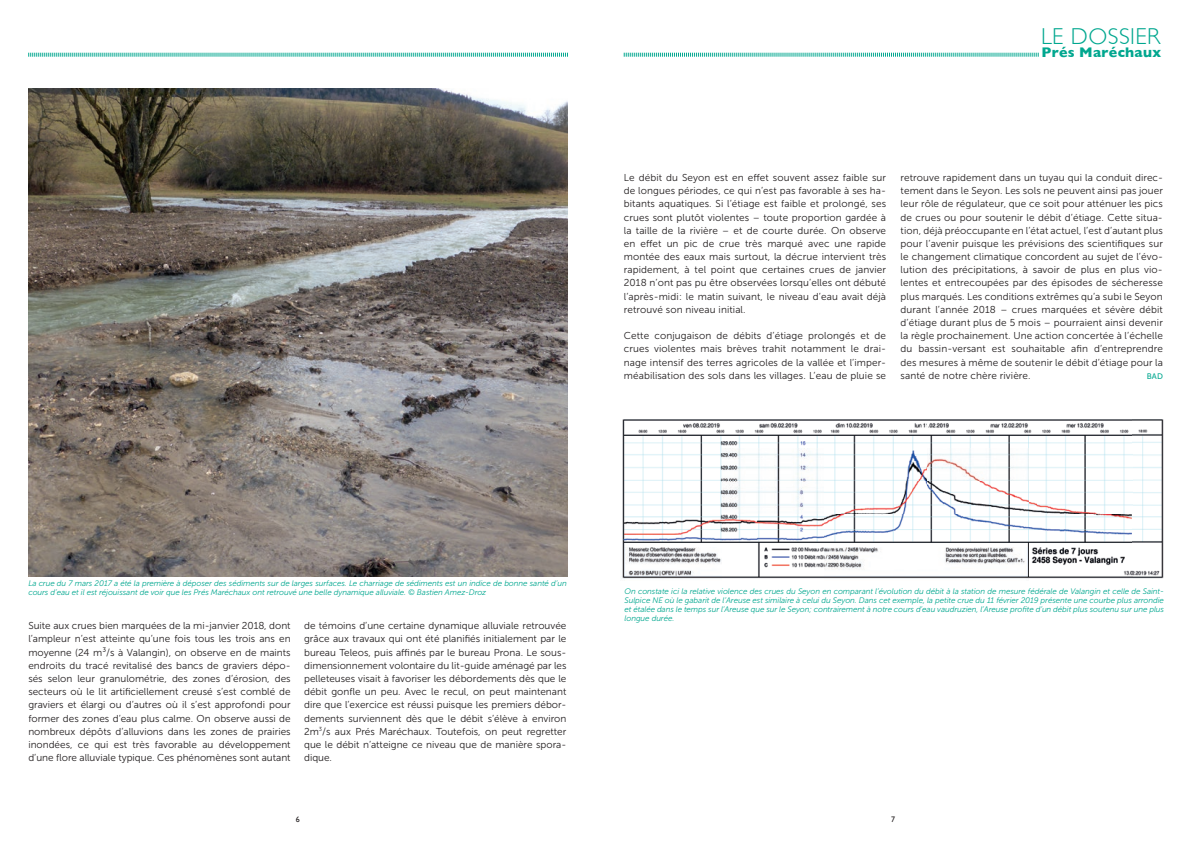
<style>
.page{position:relative;width:1191px;height:842px;background:#fff}
.page>*{position:absolute;margin:0;border:0;box-sizing:border-box;transform-origin:0 0}
.t1{font:300 23px "Gill Sans";letter-spacing:.02em;color:#00a78f}
.t2{font:700 14.2px "Gill Sans";letter-spacing:.02em;color:#00a78f}
.t3{font:10px/13.2px "Museo Sans 300";letter-spacing:.01em;color:#231f20;text-align:justify}
.t4{font:italic 8px/9px "Museo Sans 300";letter-spacing:-.01em;color:#00a78f}
.t5{font:8px "Museo Sans 500";color:#00a78f}
.t6{font:8px "Gill Sans";color:#231f20}
</style>
<div class="page">
<svg style="left:623px;top:52px;width:416px;height:5px;background:#99dbd1"></svg>
<svg style="left:28px;top:52px;width:540px;height:5px;background:#98dbd1"></svg>
<img style="left:28px;top:89px;width:539px;height:488px">
<img style="left:622px;top:419px;width:542px;height:160px">
<h1 class="t1" style="left:1041px;top:19px;width:121px">LE DOSSIER</h1>
<h2 class="t2" style="left:1041px;top:41px;width:121px">Prés Maréchaux</h2>
<p class="t3" style="left:624px;top:171px;width:264px">Le débit du Seyon est en effet souvent assez faible sur de longues périodes, ce qui n’est pas favorable à ses ha&shy;bitants aquatiques. Si l’étiage est faible et prolongé, ses crues sont plutôt violentes – toute proportion gardée à la taille de la rivière – et de courte durée. On observe en effet un pic de crue très marqué avec une rapide montée des eaux mais surtout, la décrue intervient très rapidement, à tel point que certaines crues de janvier 2018 n’ont pas pu être observées lorsqu’elles ont débuté l’après-midi : le matin suivant, le niveau d’eau avait déjà retrouvé son niveau initial.</p>
<p class="t3" style="left:624px;top:329px;width:264px">Cette conjugaison de débits d’étiage prolongés et de crues violentes mais brèves trahit notamment le drai&shy;nage intensif des terres agricoles de la vallée et l’imper&shy;méabilisation des sols dans les villages. L’eau de pluie se</p>
<p class="t3" style="left:900px;top:171px;width:264px">retrouve rapidement dans un tuyau qui la conduit direc&shy;tement dans le Seyon. Les sols ne peuvent ainsi pas jouer leur rôle de régulateur, que ce soit pour atténuer les pics de crues ou pour soutenir le débit d’étiage. Cette situa&shy;tion, déjà préoccupante en l’état actuel, l’est d’autant plus pour l’avenir puisque les prévisions des scientifiques sur le changement climatique concordent au sujet de l’évo&shy;lution des précipitations, à savoir de plus en plus vio&shy;lentes et entrecoupées par des épisodes de sécheresse plus marqués. Les conditions extrêmes qu’a subi le Seyon durant l’année 2018 – crues marquées et sévère débit d’étiage durant plus de 5 mois – pourraient ainsi devenir la règle prochainement. Une action concertée à l’échelle du bassin-versant est souhaitable afin d’entreprendre des mesures à même de soutenir le débit d’étiage pour la santé de notre chère rivière.</p>
<p class="t5" style="left:1146px;top:372px;width:18px">BAD</p>
<p class="t4" style="left:28px;top:579px;width:540px">La crue du 7 mars 2017 a été la première à déposer des sédiments sur de larges surfaces. Le charriage de sédiments est un indice de bonne santé d’un cours d’eau et il est réjouissant de voir que les Prés Maréchaux ont retrouvé une belle dynamique alluviale. © Bastien Amez-Droz</p>
<p class="t3" style="left:28px;top:619px;width:264px">Suite aux crues bien marquées de la mi-janvier 2018, dont l’ampleur n’est atteinte qu’une fois tous les trois ans en moyenne (24 m³/s à Valangin), on observe en de maints endroits du tracé revitalisé des bancs de graviers dépo&shy;sés selon leur granulométrie, des zones d’érosion, des secteurs où le lit artificiellement creusé s’est comblé de graviers et élargi ou d’autres où il s’est approfondi pour former des zones d’eau plus calme. On observe aussi de nombreux dépôts d’alluvions dans les zones de prairies inondées, ce qui est très favorable au développement d’une flore alluviale typique. Ces phénomènes sont autant</p>
<p class="t3" style="left:304px;top:619px;width:264px">de témoins d’une certaine dynamique alluviale retrouvée grâce aux travaux qui ont été planifiés initialement par le bureau Teleos, puis affinés par le bureau Prona. Le sous&shy;dimensionnement volontaire du lit-guide aménagé par les pelleteuses visait à favoriser les débordements dès que le débit gonfle un peu. Avec le recul, on peut maintenant dire que l’exercice est réussi puisque les premiers débor&shy;dements surviennent dès que le débit s’élève à environ 2m<sup>3</sup>/s aux Prés Maréchaux. Toutefois, on peut regretter que le débit n’atteigne ce niveau que de manière spora&shy;dique.</p>
<p class="t4" style="left:624px;top:587px;width:541px;text-align:justify">On constate ici la relative violence des crues du Seyon en comparant l’évolution du débit à la station de mesure fédérale de Valangin et celle de Saint-Sulpice NE où le gabarit de l’Areuse est similaire à celui du Seyon. Dans cet exemple, la petite crue du 11 février 2019 présente une courbe plus arrondie et étalée dans le temps sur l’Areuse que sur le Seyon; contrairement à notre cours d’eau vaudruzien, l’Areuse profite d’un débit plus soutenu sur une plus longue durée.</p>
<p class="t6" style="left:296px;top:814px;width:5px">6</p>
<p class="t6" style="left:891px;top:814px;width:5px">7</p>
</div>
